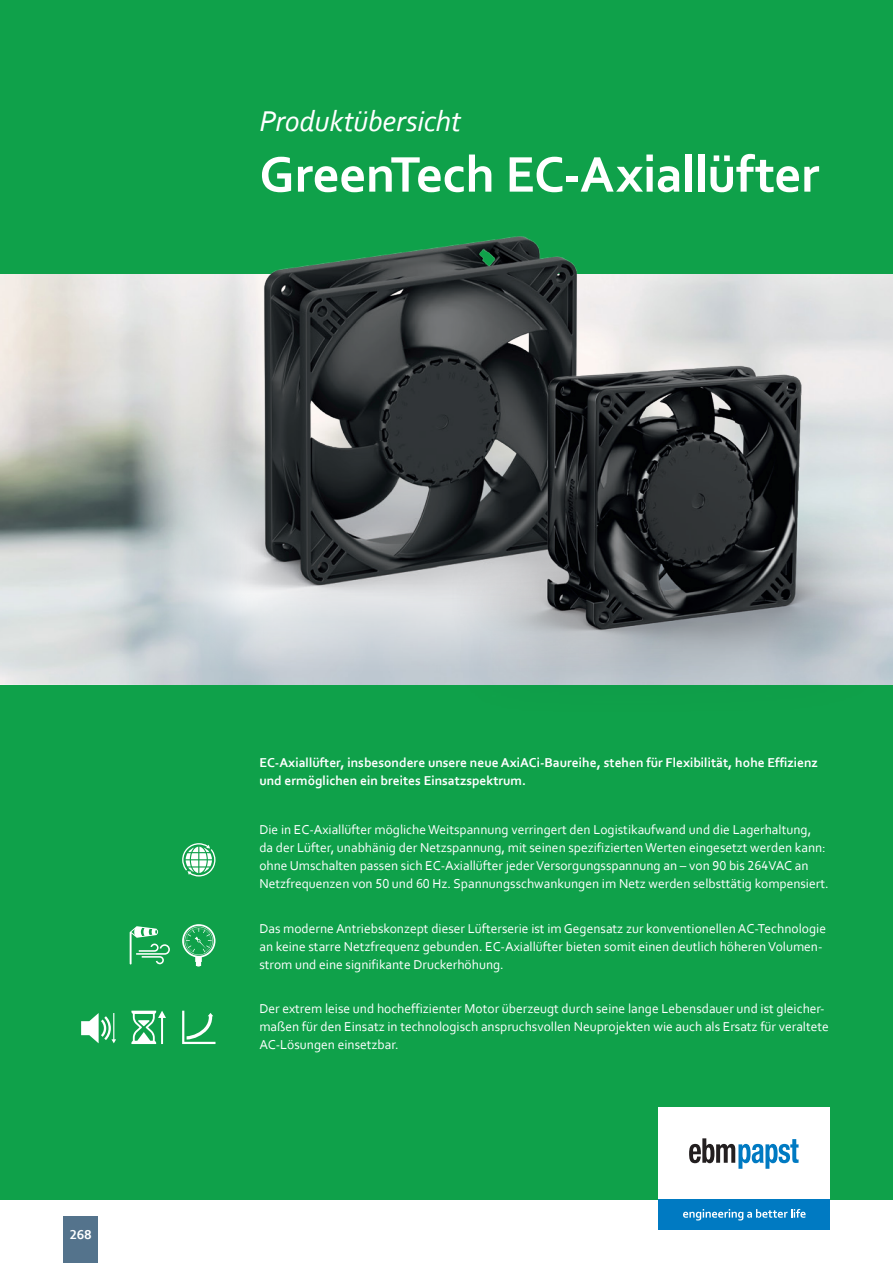
<style>
.page{position:relative;width:893px;height:1263px;background:#fff}
.page>*{position:absolute;margin:0;border:0;box-sizing:border-box;transform-origin:0 0}
.t1{font:700 52.5px "Corbel";letter-spacing:-.005em;color:#fff}
.t2{font:italic 30px "Corbel";letter-spacing:-.005em;color:#fff}
.t3{font:13.5px/18px "Corbel";color:#fff}
.t4{font:700 13.5px/18px "Corbel";color:#fff}
</style>
<div class="page">
<div style="left:0;top:0;width:893px;height:1199px;background:#0fa14a"></div>
<div style="left:64px;top:1216px;width:34px;height:47px;background:#54738c"></div>
<img style="left:0;top:275px;width:893px;height:409px">
<div style="left:658px;top:1107px;width:171px;height:92px;background:#fff"></div>
<svg style="left:689px;top:1138px;width:110px;height:31px"></svg>
<div style="left:658px;top:1199px;width:171px;height:31px;background:#007ac2"></div>
<svg style="left:683px;top:1209px;width:123px;height:11px"></svg>
<svg style="left:81px;top:1013px;width:35px;height:30px"></svg>
<svg style="left:182px;top:1011px;width:33px;height:33px"></svg>
<svg style="left:131px;top:1011px;width:35px;height:33px"></svg>
<svg style="left:130px;top:926px;width:40px;height:38px"></svg>
<svg style="left:182px;top:924px;width:33px;height:42px"></svg>
<svg style="left:182px;top:843px;width:33px;height:33px"></svg>
<img style="left:39px;top:236px;width:786px;height:448px">
<img style="left:328px;top:287px;width:565px;height:398px">
<h2 class="t2" style="left:259px;top:103px;width:203px">Produktübersicht</h2>
<h1 class="t1" style="left:259px;top:142px;width:561px">GreenTech EC-Axiallüfter</h1>
<p class="t4" style="left:70px;top:1225px;width:23px">268</p>
<p class="t4" style="left:259px;top:753px;width:560px">EC-Axiallüfter, insbesondere unsere neue AxiACi-Baureihe, stehen für Flexibilität, hohe Effizienz und ermöglichen ein breites Einsatzspektrum.</p>
<p class="t3" style="left:259px;top:820px;width:571px">Die in EC-Axiallüfter mögliche Weitspannung verringert den Logistikaufwand und die Lagerhaltung,<br>da der Lüfter, unabhänig der Netzspannung, mit seinen spezifizierten Werten eingesetzt werden kann: ohne Umschalten passen sich EC-Axiallüfter jeder Versorgungsspannung an – von 90 bis 264VAC an Netzfrequenzen von 50 und 60 Hz. Spannungsschwankungen im Netz werden selbsttätig kompensiert.</p>
<p class="t3" style="left:259px;top:919px;width:568px">Das moderne Antriebskonzept dieser Lüfterserie ist im Gegensatz zur konventionellen AC-Technologie an keine starre Netzfrequenz gebunden. EC-Axiallüfter bieten somit einen deutlich höheren Volumen&shy;strom und eine signifikante Druckerhöhung.</p>
<p class="t3" style="left:259px;top:999px;width:571px">Der extrem leise und hocheffizienter Motor überzeugt durch seine lange Lebensdauer und ist gleicher&shy;maßen für den Einsatz in technologisch anspruchsvollen Neuprojekten wie auch als Ersatz für veraltete<br>AC-Lösungen einsetzbar.</p>
</div>
